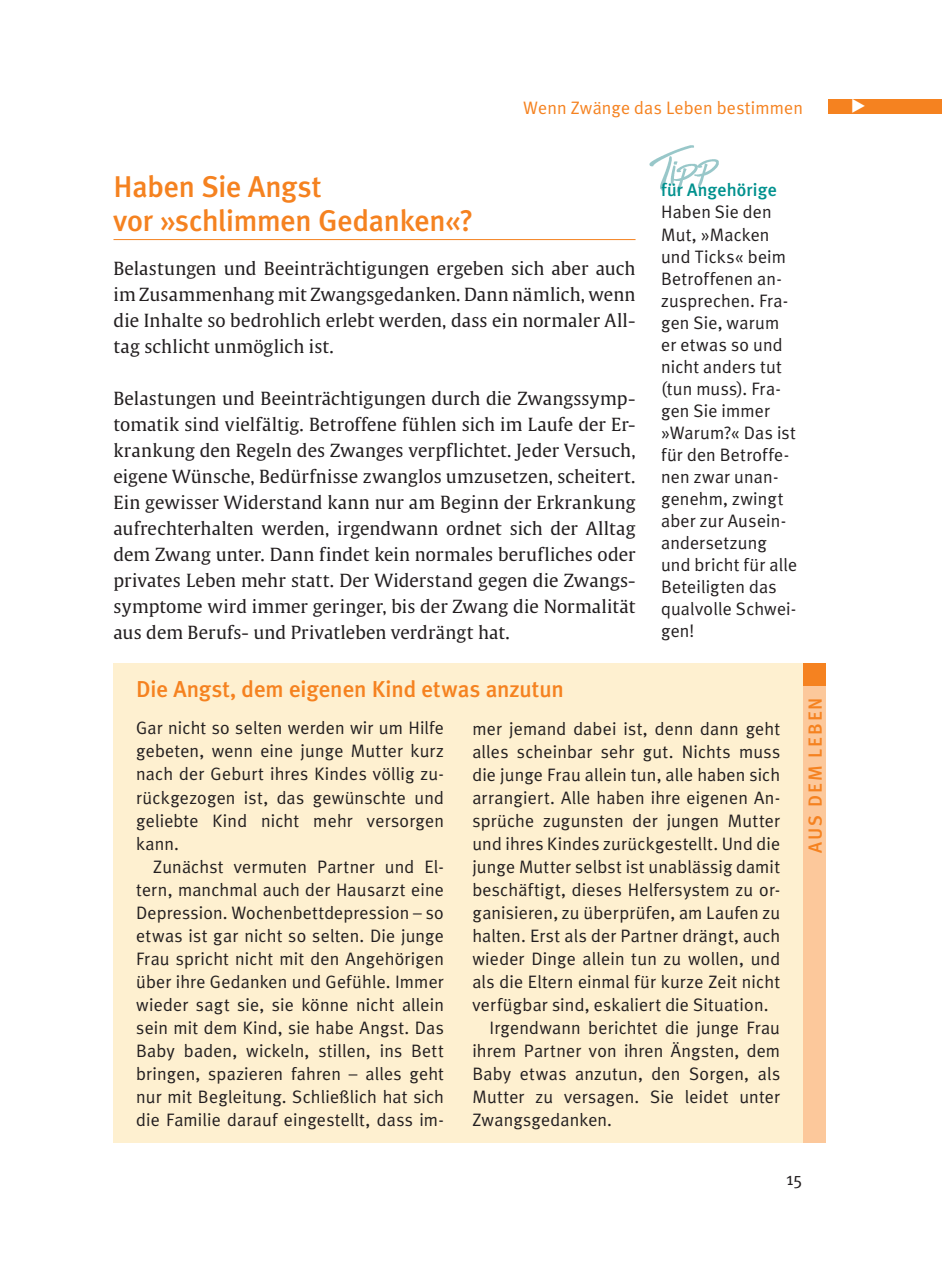
<style>
.page{position:relative;width:942px;height:1265px;background:#fff}
.page>*{position:absolute;margin:0;border:0;box-sizing:border-box;transform-origin:0 0}
.t1{font:500 30px/34px "Meta Plus";letter-spacing:-.01em;color:#f58220}
.t2{font:500 23px "Meta Plus";letter-spacing:-.005em;color:#f58220}
.t3{font:500 19px "Meta Plus";letter-spacing:.1em;color:#f58220}
.t4{font:18px/22px "Meta Plus Normal";letter-spacing:.01em;color:#231f20;text-align:justify}
.t5{font:18px/26px "Thieme Gulliver";letter-spacing:.005em;color:#231f20;text-align:justify}
.t6{font:18px "Meta Plus Normal";letter-spacing:.005em;color:#f58220}
.t7{font:500 18px "Meta Plus";letter-spacing:.01em;color:#00918e}
</style>
<div class="page">
<div style="left:828px;top:99px;width:113px;height:14px;background:#f58220"></div>
<div style="left:113px;top:663px;width:689px;height:479px;background:#fef0d0"></div>
<div style="left:802px;top:686px;width:23px;height:456px;background:#fcc89b"></div>
<div style="left:802px;top:663px;width:23px;height:23px;background:#f58220"></div>
<hr style="left:113px;top:239px;width:522px;height:1px;background:#f58220">
<img style="left:649px;top:145px;width:70px;height:47px">
<p class="t6" style="left:523px;top:101px;width:281px">Wenn Zwänge das Leben bestimmen</p>
<h1 class="t1" style="left:113px;top:172px;width:361px">Haben Sie Angst<br>vor »schlimmen Gedanken«?</h1>
<p class="t5" style="left:113px;top:256px;width:523px">Belastungen und Beeinträchtigungen ergeben sich aber auch im Zusammenhang mit Zwangsgedanken . Dann nämlich, wenn die Inhalte so bedrohlich erlebt werden, dass ein normaler All&shy;tag schlicht unmöglich ist.</p>
<p class="t5" style="left:113px;top:386px;width:523px">Belastungen und Beeinträchtigungen durch die Zwangssymp&shy;tomatik sind vielfältig. Betroffene fühlen sich im Laufe der Er&shy;krankung den Regeln des Zwanges verpflichtet. Jeder Versuch, eigene Wünsche, Bedürfnisse zwanglos umzusetzen, scheitert.<br>Ein gewisser Widerstand kann nur am Beginn der Erkrankung aufrechterhalten werden, irgendwann ordnet sich der Alltag dem Zwang unter. Dann findet kein normales berufliches oder privates Leben mehr statt. Der Widerstand gegen die Zwangs&shy;symptome wird immer geringer, bis der Zwang die Normalität aus dem Berufs- und Privatleben verdrängt hat.</p>
<p class="t7" style="left:660px;top:183px;width:117px">für Angehörige</p>
<p class="t4" style="left:660px;top:203px;width:137px;text-align:left">Haben Sie den<br>Mut, »Macken und Ticks « beim<br>Betroffenen an&shy;zusprechen. Fra&shy;gen Sie, warum er etwas so und nicht anders tut (tun muss). Fra&shy;gen Sie immer »Warum?« Das ist für den Betroffe&shy;nen zwar unan&shy;genehm, zwingt aber zur Ausein&shy;andersetzung und bricht für alle<br>Beteiligten das qualvolle Schwei&shy;gen!</p>
<p class="t2" style="left:136px;top:680px;width:429px">Die Angst, dem eigenen Kind etwas anzutun</p>
<p class="t4" style="left:136px;top:718px;width:309px;line-height:23px">Gar nicht so selten werden wir um Hilfe gebeten, wenn eine junge Mutter kurz nach der Geburt ihres Kindes völlig zu&shy;rückgezogen ist, das gewünschte und geliebte Kind nicht mehr versorgen kann.</p>
<p class="t4" style="left:136px;top:856px;width:309px;line-height:23px;text-indent:17px">Zunächst vermuten Partner und El&shy;tern, manchmal auch der Hausarzt eine Depression. Wochenbettdepression – so etwas ist gar nicht so selten. Die junge Frau spricht nicht mit den Angehörigen über ihre Gedanken und Gefühle. Immer wieder sagt sie, sie könne nicht allein sein mit dem Kind, sie habe Angst. Das Baby baden, wickeln, stillen, ins Bett bringen, spazieren fahren – alles geht nur mit Begleitung. Schließlich hat sich die Familie darauf eingestellt, dass im-</p>
<p class="t4" style="left:472px;top:718px;width:309px">mer jemand dabei ist, denn dann geht</p>
<p class="t4" style="left:472px;top:741px;width:309px">alles scheinbar sehr gut. Nichts muss</p>
<p class="t4" style="left:472px;top:764px;width:309px">die junge Frau allein tun, alle haben sich</p>
<p class="t4" style="left:472px;top:787px;width:309px">arrangiert. Alle haben ihre eigenen An-</p>
<p class="t4" style="left:472px;top:810px;width:309px">sprüche zugunsten der jungen Mutter</p>
<p class="t4" style="left:472px;top:833px;width:309px">und ihres Kindes zurückgestellt. Und die</p>
<p class="t4" style="left:472px;top:856px;width:309px">junge Mutter selbst ist unablässig damit</p>
<p class="t4" style="left:472px;top:879px;width:309px">beschäftigt, dieses Helfersystem zu or-</p>
<p class="t4" style="left:472px;top:902px;width:309px">ganisieren, zu überprüfen, am Laufen zu</p>
<p class="t4" style="left:472px;top:925px;width:309px">halten. Erst als der Partner drängt, auch</p>
<p class="t4" style="left:472px;top:948px;width:309px">wieder Dinge allein tun zu wollen, und</p>
<p class="t4" style="left:472px;top:971px;width:309px">als die Eltern einmal für kurze Zeit nicht</p>
<p class="t4" style="left:472px;top:994px;width:297px">verfügbar sind, eskaliert die Situation.</p>
<p class="t4" style="left:489px;top:1017px;width:292px">Irgendwann berichtet die junge Frau</p>
<p class="t4" style="left:472px;top:1040px;width:309px">ihrem Partner von ihren Ängsten, dem</p>
<p class="t4" style="left:472px;top:1063px;width:309px">Baby etwas anzutun, den Sorgen, als</p>
<p class="t4" style="left:472px;top:1086px;width:309px">Mutter zu versagen. Sie leidet unter</p>
<p class="t4" style="left:472px;top:1109px;width:141px">Zwangsgedanken.</p>
<p class="t3" style="left:807px;top:853px;width:157px;rotate:-90deg">AUS DEM LEBEN</p>
<p class="t4" style="left:785px;top:1168px;width:18px">15</p>
</div>
